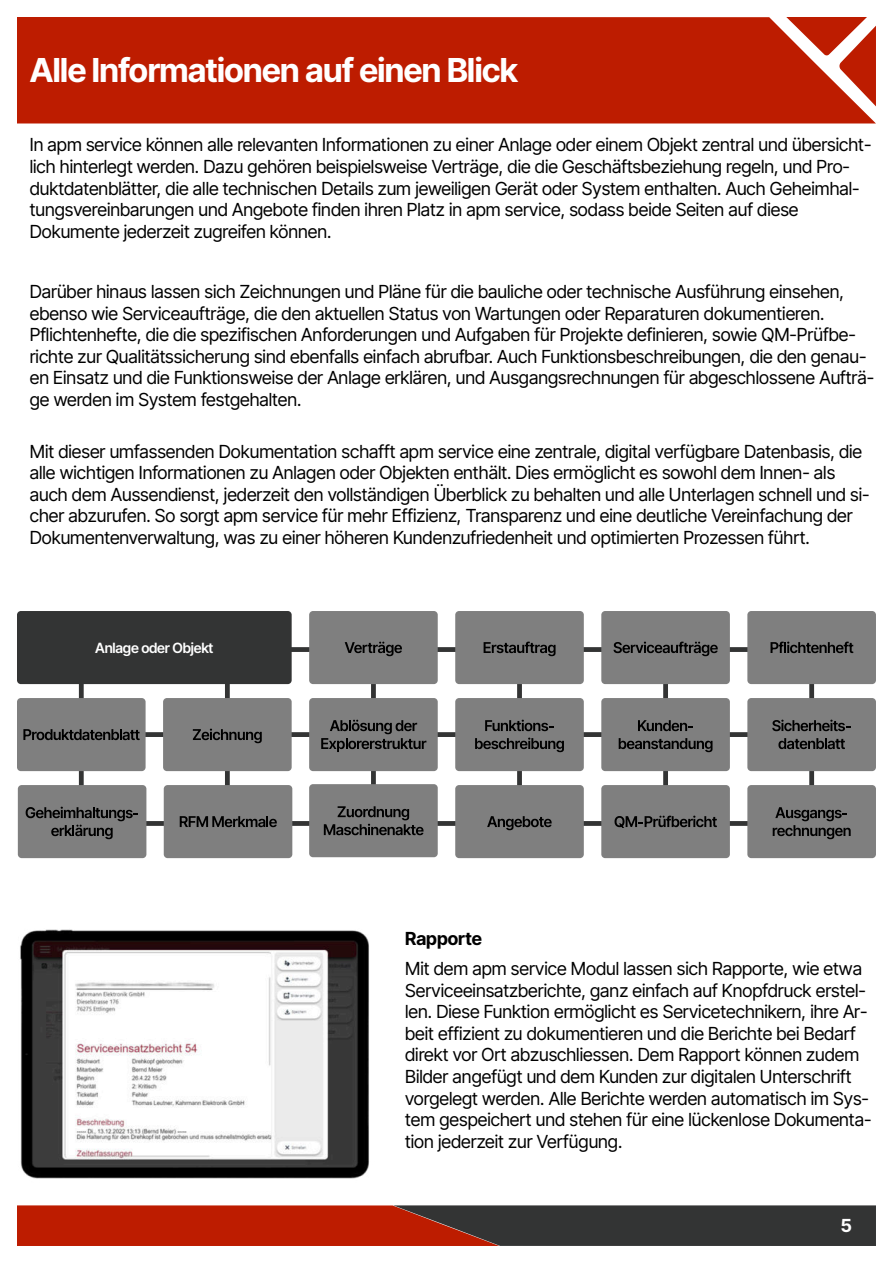
<style>
.page{position:relative;width:893px;height:1263px;background:#fff}
.page>*{position:absolute;margin:0;border:0;box-sizing:border-box;transform-origin:0 0}
.t1{font:700 33px "Inter Tight";letter-spacing:-.015em;color:#fff}
.t2{font:18px/21.6px "Inter Tight";color:#000}
.t3{font:700 18px "Inter Tight";color:#000}
.t4{font:700 18px "Inter Tight";color:#fff}
.t5{font:600 14.1px "Inter Tight";letter-spacing:-.015em;color:#fff}
</style>
<div class="page">
<svg style="left:17px;top:1205px;width:859px;height:41px;background:#792a1c"></svg>
<div style="left:17px;top:17px;width:859px;height:106px;background:#bd1c00"></div>
<svg style="left:786px;top:17px;width:90px;height:89px"></svg>
<div style="left:225px;top:670px;width:5px;height:166px;background:#333434"></div>
<div style="left:371px;top:670px;width:5px;height:166px;background:#333434"></div>
<div style="left:517px;top:661px;width:5px;height:166px;background:#333434"></div>
<div style="left:663px;top:661px;width:5px;height:166px;background:#333434"></div>
<div style="left:809px;top:661px;width:5px;height:166px;background:#333434"></div>
<div style="left:271px;top:647px;width:535px;height:5px;background:#333434"></div>
<div style="left:131px;top:732px;width:677px;height:5px;background:#333434"></div>
<div style="left:131px;top:821px;width:677px;height:5px;background:#333434"></div>
<div style="left:309px;top:611px;width:129px;height:73px;background:#7f7f7f;border-radius:4px"></div>
<svg style="left:345px;top:642px;width:57px;height:14px"></svg>
<div style="left:455px;top:611px;width:129px;height:73px;background:#7f7f7f;border-radius:4px"></div>
<svg style="left:484px;top:642px;width:72px;height:14px"></svg>
<div style="left:164px;top:785px;width:128px;height:73px;background:#7f7f7f;border-radius:4px"></div>
<svg style="left:180px;top:816px;width:97px;height:11px"></svg>
<div style="left:309px;top:784px;width:129px;height:73px;background:#7f7f7f;border-radius:4px"></div>
<div style="left:79px;top:670px;width:5px;height:166px;background:#333434"></div>
<svg style="left:324px;top:806px;width:100px;height:29px"></svg>
<div style="left:17px;top:698px;width:129px;height:73px;background:#7f7f7f;border-radius:4px"></div>
<svg style="left:23px;top:729px;width:117px;height:11px"></svg>
<div style="left:18px;top:785px;width:128px;height:73px;background:#7f7f7f;border-radius:4px"></div>
<svg style="left:26px;top:807px;width:112px;height:32px"></svg>
<div style="left:455px;top:785px;width:129px;height:73px;background:#7f7f7f;border-radius:4px"></div>
<svg style="left:487px;top:816px;width:65px;height:14px"></svg>
<div style="left:163px;top:698px;width:129px;height:73px;background:#7f7f7f;border-radius:4px"></div>
<svg style="left:193px;top:729px;width:69px;height:14px"></svg>
<div style="left:601px;top:611px;width:129px;height:73px;background:#7f7f7f;border-radius:4px"></div>
<svg style="left:613px;top:642px;width:105px;height:14px"></svg>
<div style="left:747px;top:611px;width:129px;height:73px;background:#7f7f7f;border-radius:4px"></div>
<svg style="left:770px;top:642px;width:83px;height:11px"></svg>
<div style="left:309px;top:698px;width:129px;height:73px;background:#7f7f7f;border-radius:4px"></div>
<svg style="left:321px;top:720px;width:105px;height:32px"></svg>
<div style="left:601px;top:785px;width:129px;height:73px;background:#7f7f7f;border-radius:4px"></div>
<svg style="left:615px;top:816px;width:102px;height:12px"></svg>
<div style="left:601px;top:698px;width:129px;height:73px;background:#7f7f7f;border-radius:4px"></div>
<svg style="left:638px;top:720px;width:55px;height:11px"></svg>
<svg style="left:619px;top:738px;width:93px;height:14px"></svg>
<div style="left:17px;top:611px;width:275px;height:73px;background:#333434;border-radius:4px"></div>
<div style="left:455px;top:698px;width:129px;height:73px;background:#7f7f7f;border-radius:4px"></div>
<svg style="left:485px;top:720px;width:69px;height:11px"></svg>
<svg style="left:475px;top:737px;width:89px;height:15px"></svg>
<div style="left:747px;top:785px;width:129px;height:73px;background:#7f7f7f;border-radius:4px"></div>
<svg style="left:773px;top:807px;width:78px;height:32px"></svg>
<div style="left:747px;top:698px;width:129px;height:73px;background:#7f7f7f;border-radius:4px"></div>
<svg style="left:772px;top:720px;width:79px;height:11px"></svg>
<svg style="left:778px;top:738px;width:67px;height:11px"></svg>
<img style="left:20px;top:929px;width:349px;height:250px">
<h1 class="t1" style="left:30px;top:46px;width:490px">Alle Informationen auf einen Blick</h1>
<p class="t2" style="left:30px;top:134px;width:843px">In apm service können alle relevanten Informationen zu einer Anlage oder einem Objekt zentral und übersicht&shy;lich hinterlegt werden. Dazu gehören beispielsweise Verträge, die die Geschäftsbeziehung regeln, und Pro&shy;duktdatenblätter, die alle technischen Details zum jeweiligen Gerät oder System enthalten. Auch Geheimhal&shy;tungsvereinbarungen und Angebote finden ihren Platz in apm service, sodass beide Seiten auf diese Dokumente jederzeit zugreifen können.</p>
<p class="t2" style="left:30px;top:280px;width:846px">Darüber hinaus lassen sich Zeichnungen und Pläne für die bauliche oder technische Ausführung einsehen, ebenso wie Serviceaufträge, die den aktuellen Status von Wartungen oder Reparaturen dokumentieren.<br>Pflichtenhefte, die die spezifischen Anforderungen und Aufgaben für Projekte definieren, sowie QM-Prüfbe&shy;richte zur Qualitätssicherung sind ebenfalls einfach abrufbar. Auch Funktionsbeschreibungen, die den genau&shy;en Einsatz und die Funktionsweise der Anlage erklären, und Ausgangsrechnungen für abgeschlossene Aufträ&shy;ge werden im System festgehalten.</p>
<p class="t2" style="left:30px;top:440px;width:841px">Mit dieser umfassenden Dokumentation schafft apm service eine zentrale, digital verfügbare Datenbasis, die alle wichtigen Informationen zu Anlagen oder Objekten enthält. Dies ermöglicht es sowohl dem Innen- als auch dem Aussendienst, jederzeit den vollständigen Überblick zu behalten und alle Unterlagen schnell und si&shy;cher abzurufen. So sorgt apm service für mehr Effizienz, Transparenz und eine deutliche Vereinfachung der Dokumentenverwaltung, was zu einer höheren Kundenzufriedenheit und optimierten Prozessen führt.</p>
<p class="t5" style="left:95px;top:637px;width:120px">Anlage oder Objekt</p>
<p class="t3" style="left:405px;top:925px;width:78px">Rapporte</p>
<p class="t2" style="left:405px;top:957px;width:468px">Mit dem apm service Modul lassen sich Rapporte, wie etwa Serviceeinsatzberichte, ganz einfach auf Knopfdruck erstel&shy;len. Diese Funktion ermöglicht es Servicetechnikern, ihre Ar&shy;beit effizient zu dokumentieren und die Berichte bei Bedarf direkt vor Ort abzuschliessen. Dem Rapport können zudem Bilder angefügt und dem Kunden zur digitalen Unterschrift vorgelegt werden. Alle Berichte werden automatisch im Sys&shy;tem gespeichert und stehen für eine lückenlose Dokumenta&shy;tion jederzeit zur Verfügung.</p>
<p class="t4" style="left:841px;top:1212px;width:13px">5</p>
</div>
